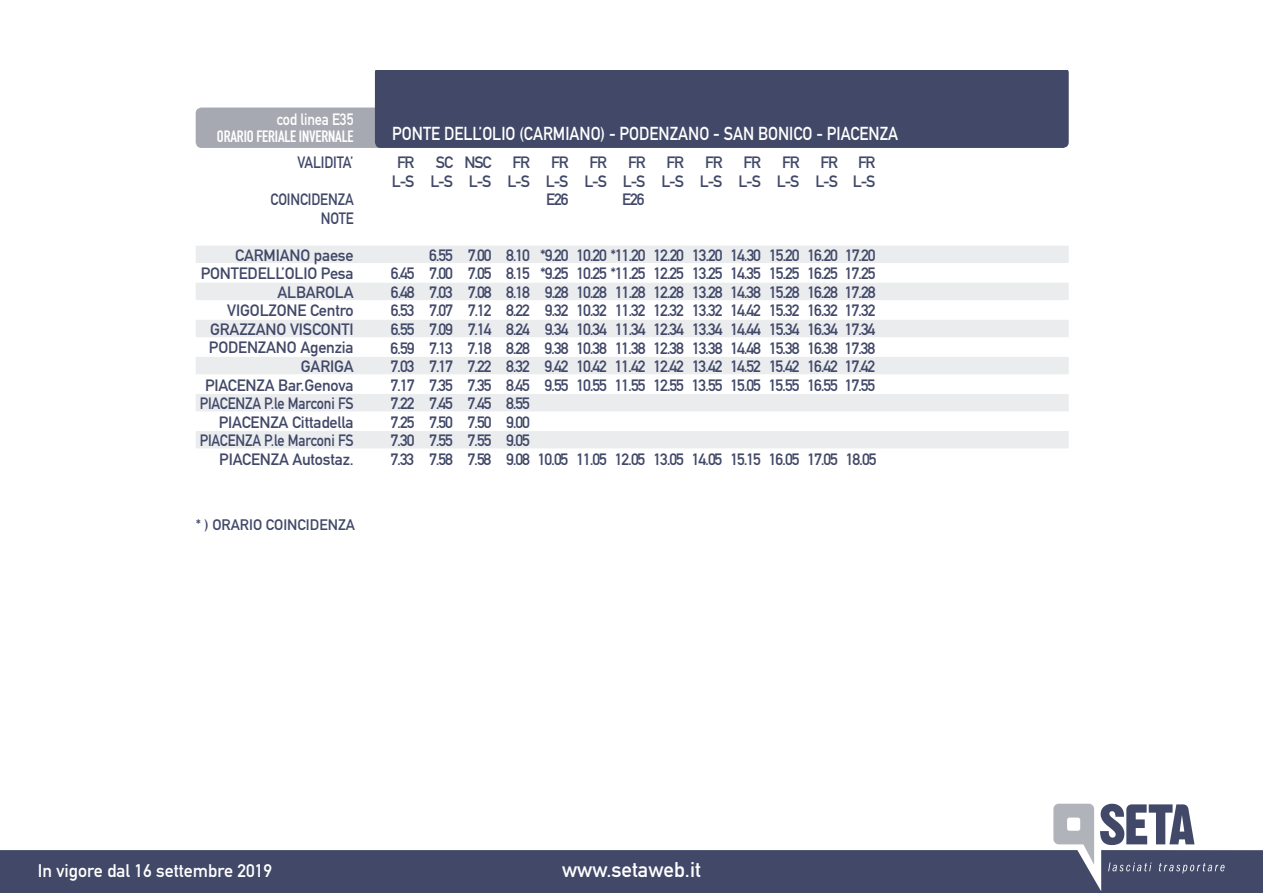
<style>
.page{position:relative;width:1263px;height:893px;background:#fff}
.page>*{position:absolute;margin:0;border:0;box-sizing:border-box;transform-origin:0 0}
.t1{font:21px "DIN Mittelschrift Alternate";color:#fff}
.t2{font:18.6px "DIN Mittelschrift";color:#fff;scale:.88 1}
.t3{font:18px "DIN Mittelschrift";color:#fff}
.t4{font:16.2px/18.6px "DIN Mittelschrift Alternate";letter-spacing:-.07em;color:#414868}
.t5{font:16.2px/18.6px "DIN Mittelschrift Alternate";letter-spacing:-.01em;color:#414868;text-align:right}
.t6{font:16.2px/18.6px "DIN Mittelschrift Alternate";letter-spacing:-.01em;color:#414868;text-align:right;scale:.88 1}
.t7{font:16.2px "DIN Engschrift Alternate";letter-spacing:-.01em;color:#fff}
.t8{font:16.2px "DIN Mittelschrift Alternate";letter-spacing:-.01em;color:#fff;scale:.88 1}
.t9{font:15px "DIN Mittelschrift Alternate";color:#414868}
</style>
<div class="page">
<svg style="left:1053px;top:804px;width:41px;height:46px"></svg>
<div style="left:0;top:850px;width:1263px;height:43px;background:#414868"></div>
<svg style="left:1108px;top:862px;width:116px;height:11px"></svg>
<svg style="left:1100px;top:804px;width:94px;height:41px"></svg>
<div style="left:196px;top:108px;width:190px;height:40px;background:#a6a9b1;border-radius:6px"></div>
<div style="left:196px;top:246px;width:873px;height:17px;background:#eaecee"></div>
<div style="left:196px;top:283px;width:873px;height:17px;background:#eaecee"></div>
<div style="left:196px;top:320px;width:873px;height:17px;background:#eaecee"></div>
<div style="left:196px;top:357px;width:873px;height:17px;background:#eaecee"></div>
<div style="left:196px;top:394px;width:873px;height:17px;background:#eaecee"></div>
<div style="left:196px;top:431px;width:873px;height:17px;background:#eaecee"></div>
<div style="left:375px;top:71px;width:694px;height:77px;background:#414868"></div>
<p class="t8" style="left:277px;top:110px;width:89px">cod linea E35</p>
<p class="t7" style="left:217px;top:126px;width:138px">ORARIO FERIALE INVERNALE</p>
<p class="t6" style="left:298px;top:153px;width:65px">VALIDITA’</p>
<p class="t6" style="left:271px;top:190px;width:96px">COINCIDENZA<br>NOTE</p>
<p class="t5" style="left:200px;top:246px;width:155px">CARMIANO paese<br>PONTEDELL’OLIO Pesa<br>ALBAROLA<br>VIGOLZONE Centro<br>GRAZZANO VISCONTI<br>PODENZANO Agenzia<br>GARIGA<br>PIACENZA Bar.Genova<br>PIACENZA P.le Marconi FS<br>PIACENZA Cittadella<br>PIACENZA P.le Marconi FS<br>PIACENZA Autostaz.</p>
<p class="t9" style="left:196px;top:516px;width:161px">* ) ORARIO COINCIDENZA</p>
<p class="t2" style="left:392px;top:122px;width:576px">PONTE DELL’OLIO (CARMIANO) - PODENZANO - SAN BONICO - PIACENZA</p>
<p class="t4" style="left:397px;top:153px;width:19px">FR</p>
<p class="t4" style="left:436px;top:153px;width:57px">SC NSC</p>
<p class="t4" style="left:513px;top:153px;width:19px">FR</p>
<p class="t4" style="left:551px;top:153px;width:19px">FR</p>
<p class="t4" style="left:590px;top:153px;width:19px">FR</p>
<p class="t4" style="left:628px;top:153px;width:19px">FR</p>
<p class="t4" style="left:667px;top:153px;width:19px">FR</p>
<p class="t4" style="left:705px;top:153px;width:19px">FR</p>
<p class="t4" style="left:744px;top:153px;width:19px">FR</p>
<p class="t4" style="left:782px;top:153px;width:19px">FR</p>
<p class="t4" style="left:821px;top:153px;width:56px">FR FR</p>
<p class="t4" style="left:392px;top:172px;width:485px">L-S L-S L-S L-S L-S L-S L-S L-S L-S L-S L-S L-S L-S</p>
<p class="t4" style="left:546px;top:190px;width:24px">E26</p>
<p class="t4" style="left:622px;top:190px;width:24px">E26</p>
<p class="t4" style="left:391px;top:246px;width:487px;text-indent:39px">6.55 7.00 8.10 *9.20 10.20 *11.20 12.20 13.20 14.30 15.20 16.20 17.20<br>6.45 7.00 7.05 8.15 *9.25 10.25 *11.25 12.25 13.25 14.35 15.25 16.25 17.25<br>6.48 7.03 7.08 8.18 9.28 10.28 11.28 12.28 13.28 14.38 15.28 16.28 17.28<br>6.53 7.07 7.12 8.22 9.32 10.32 11.32 12.32 13.32 14.42 15.32 16.32 17.32<br>6.55 7.09 7.14 8.24 9.34 10.34 11.34 12.34 13.34 14.44 15.34 16.34 17.34<br>6.59 7.13 7.18 8.28 9.38 10.38 11.38 12.38 13.38 14.48 15.38 16.38 17.38<br>7.03 7.17 7.22 8.32 9.42 10.42 11.42 12.42 13.42 14.52 15.42 16.42 17.42<br>7.17 7.35 7.35 8.45 9.55 10.55 11.55 12.55 13.55 15.05 15.55 16.55 17.55<br>7.22 7.45 7.45 8.55<br>7.25 7.50 7.50 9.00<br>7.30 7.55 7.55 9.05<br>7.33 7.58 7.58 9.08 10.05 11.05 12.05 13.05 14.05 15.15 16.05 17.05 18.05</p>
<p class="t3" style="left:38px;top:861px;width:236px">In vigore dal 16 settembre 2019</p>
<p class="t1" style="left:562px;top:857px;width:140px">www.setaweb.it</p>
</div>
